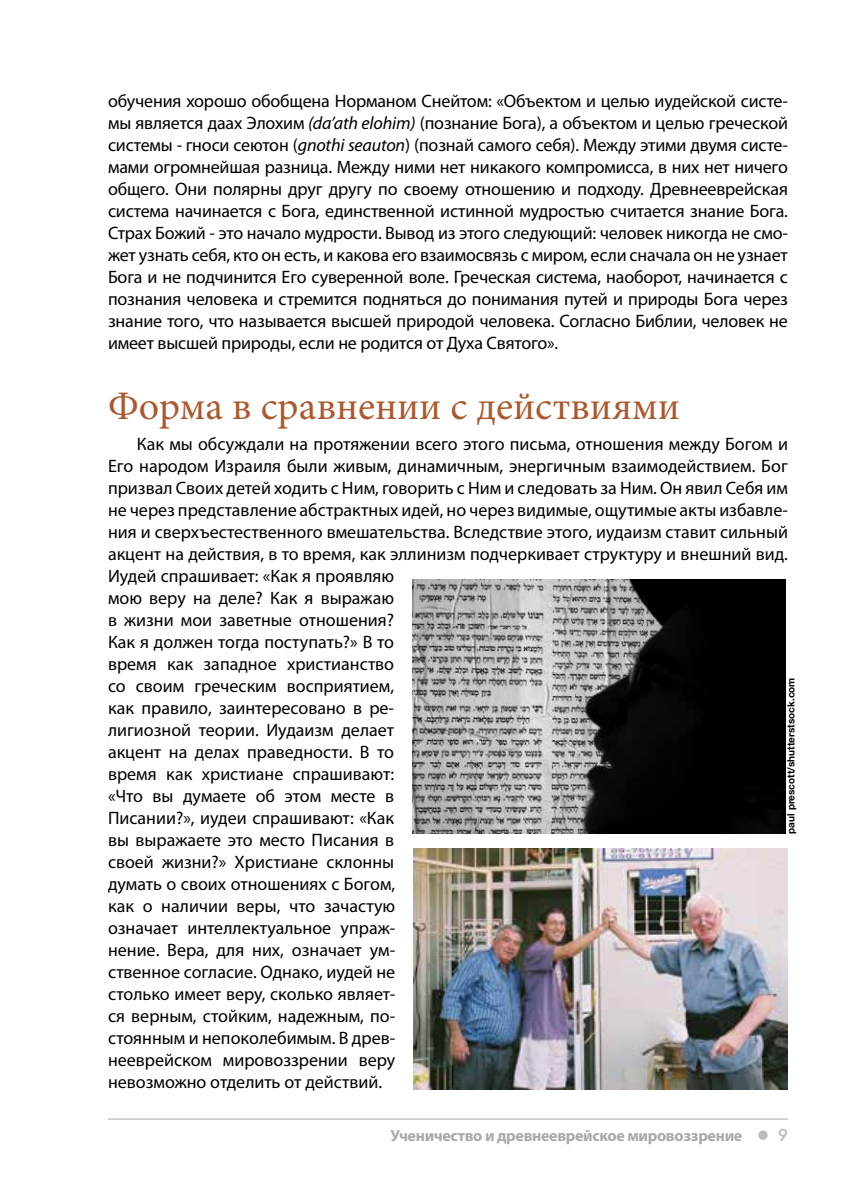
<style>
.page{position:relative;width:842px;height:1191px;background:#fff}
.page>*{position:absolute;margin:0;border:0;box-sizing:border-box;transform-origin:0 0}
.t1{font:40px "Minion Pro";color:#ad582c}
.t2{font:18px/22px "Myriad Pro";color:#000;text-align:justify}
.t3{font:700 16px "Myriad Pro";letter-spacing:-.02em;color:#a7a9ac}
.t4{font:700 10px "Helvetica Neue LT Std";color:#000}
.s1{font-style:italic}
.s2{color:#b8babc}
.s3{font-family:"Futura";font-weight:500;color:#b8babc}
</style>
<div class="page">
<hr style="left:108px;top:1118px;width:680px;height:1px;background:#a7a9ac">
<img style="left:413px;top:848px;width:375px;height:241px">
<img style="left:412px;top:579px;width:374px;height:254px">
<p class="t2" style="left:108px;top:89px;width:681px">обучения хорошо обобщена Норманом Снейтом: «Объектом и целью иудейской систе&shy;мы является даах Элохим <span class="s1">(da’ath elohim)</span> (познание Бога), а объектом и целью греческой системы - гноси сеютон (<span class="s1">gnothi seauton</span>) (познай самого себя). Между этими двумя систе&shy;мами огромнейшая разница. Между ними нет никакого компромисса, в них нет ничего общего. Они полярны друг другу по своему отношению и подходу. Древнееврейская система начинается с Бога, единственной истинной мудростью считается знание Бога.<br>Страх Божий - это начало мудрости. Вывод из этого следующий: человек никогда не смо&shy;жет узнать себя, кто он есть, и какова его взаимосвязь с миром, если сначала он не узнает Бога и не подчинится Его суверенной воле. Греческая система, наоборот, начинается с познания человека и стремится подняться до понимания путей и природы Бога через знание того, что называется высшей природой человека. Согласно Библии, человек не имеет высшей природы, если не родится от Духа Святого».</p>
<h1 class="t1" style="left:108px;top:379px;width:573px">Форма в сравнении с действиями</h1>
<p class="t2" style="left:108px;top:432px;width:681px;text-align:left;text-indent:29px">Как мы обсуждали на протяжении всего этого письма, отношения между Богом и Его народом Израиля были живым, динамичным, энергичным взаимодействием. Бог призвал Своих детей ходить с Ним, говорить с Ним и следовать за Ним. Он явил Себя им не через представление абстрактных идей, но через видимые, ощутимые акты избавле&shy;ния и сверхъестественного вмешательства. Вследствие этого, иудаизм ставит сильный акцент на действия, в то время, как эллинизм подчеркивает структуру и внешний вид.<br>Иудей спрашивает: «Как я проявляю<br>мою веру на деле? Как я выражаю<br>в жизни мои заветные отношения?<br>Как я должен тогда поступать?» В то<br>время как западное христианство<br>со своим греческим восприятием,<br>как правило, заинтересовано в ре-<br>лигиозной теории. Иудаизм делает<br>акцент на делах праведности. В то<br>время как христиане спрашивают:<br>«Что вы думаете об этом месте в<br>Писании?», иудеи спрашивают: «Как<br>вы выражаете это место Писания в<br>своей жизни?» Христиане склонны<br>думать о своих отношениях с Богом,<br>как о наличии веры, что зачастую<br>означает интеллектуальное упраж-<br>нение. Вера, для них, означает ум-<br>ственное согласие. Однако, иудей не<br>столько имеет веру, сколько являет-<br>ся верным, стойким, надежным, по-<br>стоянным и непоколебимым. В древ-<br>нееврейском мировоззрении веру<br>невозможно отделить от действий.</p>
<p class="t4" style="left:785px;top:833px;width:158px;rotate:-90deg">paul prescott/shutterstsock.com</p>
<p class="t3" style="left:391px;top:1125px;width:399px">Ученичество и древнееврейское мировоззрение <span class="s2">●</span> <span class="s3">9</span></p>
</div>
